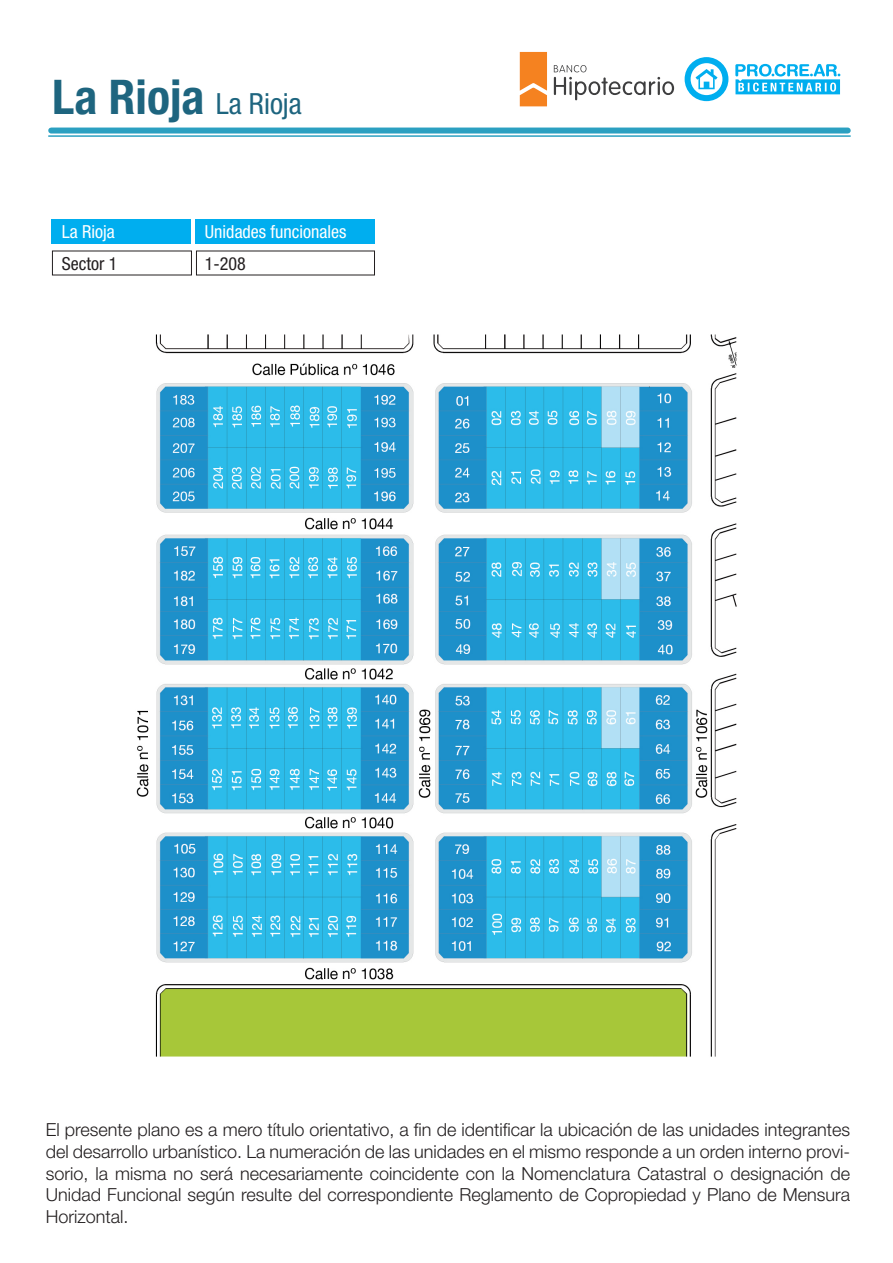
<style>
.page{position:relative;width:893px;height:1263px;background:#fff}
.page>*{position:absolute;margin:0;border:0;box-sizing:border-box;transform-origin:0 0}
.t1{font:700 condensed 47.85px "Helvetica Neue LT Std";color:#1e657f}
.t2{font:300 18px/21.6px "Helvetica Neue LT Std";color:#231f20;text-align:justify}
.t3{font:condensed 18px "Helvetica Neue LT Std";color:#fff}
.t4{font:condensed 18px "Helvetica Neue LT Std";color:#231f20}
.s1{font-weight:400;font-size:29.25px}
</style>
<div class="page">
<img style="left:136px;top:51px;width:715px;height:1006px">
<div style="left:34px;top:57px;width:353px;height:129px;background:#fff"></div>
<div style="left:46px;top:184px;width:294px;height:127px;background:#fff"></div>
<div style="left:51px;top:127px;width:797px;height:6px;background:#2ba0c1"></div>
<hr style="left:49px;top:135px;width:801px;height:2px;background:#2ba0c1">
<svg style="left:554px;top:65px;width:120px;height:35px"></svg>
<svg style="left:520px;top:52px;width:27px;height:54px"></svg>
<svg style="left:684px;top:57px;width:44px;height:44px"></svg>
<svg style="left:735px;top:64px;width:105px;height:30px"></svg>
<div style="left:51px;top:220px;width:139px;height:24px;background:#00aeef"></div>
<div style="left:195px;top:220px;width:179px;height:24px;background:#00aeef"></div>
<h1 class="t1" style="left:52px;top:68px;width:251px">La Rioja <span class="s1">La Rioja</span></h1>
<p class="t3" style="left:62px;top:222px;width:54px">La Rioja</p>
<p class="t4" style="left:62px;top:253px;width:57px">Sector 1</p>
<p class="t3" style="left:205px;top:222px;width:143px">Unidades funcionales</p>
<p class="t4" style="left:205px;top:253px;width:42px">1-208</p>
<p class="t2" style="left:46px;top:1118px;width:806px">El presente plano es a mero título orientativo, a fin de identificar la ubicación de las unidades integrantes del desarrollo urbanístico. La numeración de las unidades en el mismo responde a un orden interno provi&shy;sorio, la misma no será necesariamente coincidente con la Nomenclatura Catastral o designación de Unidad Funcional según resulte del correspondiente Reglamento de Copropiedad y Plano de Mensura Horizontal.</p>
</div>
